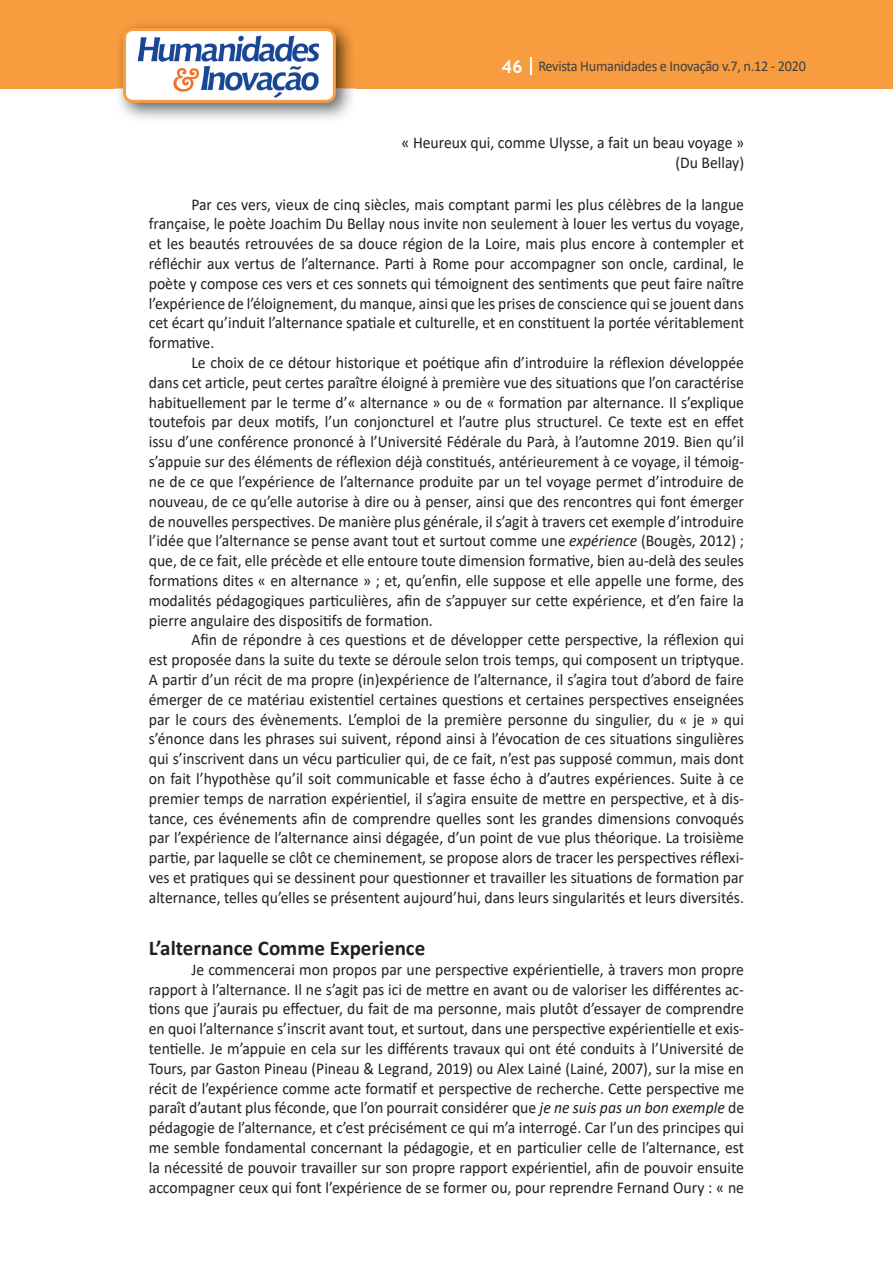
<style>
.page{position:relative;width:893px;height:1263px;background:#fff}
.page>*{position:absolute;margin:0;border:0;box-sizing:border-box;transform-origin:0 0}
.t1{font:700 21px "Calibri";color:#231f20}
.t2{font:16.5px/19.8px "Calibri";color:#231f20;text-align:justify;scale:.95 1}
.t3{font:15px "Calibri";letter-spacing:-.02em;color:#3e3e3f;scale:.95 1}
.s1{font-family:"Trebuchet MS";font-weight:700;font-size:18px;color:#fff}
.s2{font-style:italic}
</style>
<div class="page">
<div style="left:0;top:0;width:893px;height:88px;background:#f89d3f"></div>
<svg style="left:530px;top:57px;width:2px;height:18px"></svg>
<img style="left:115px;top:24px;width:241px;height:95px">
<svg style="left:123px;top:28px;width:213px;height:75px"></svg>
<p class="t3" style="left:501px;top:56px;width:322px"><span class="s1">46</span> Revista Humanidades e Inovação v.7, n.12 - 2020</p>
<p class="t2" style="left:401px;top:133px;width:362px;text-align:right">« Heureux qui, comme Ulysse, a fait un beau voyage » (Du Bellay)</p>
<p class="t2" style="left:149px;top:194px;width:628px;text-indent:43px">Par ces vers, vieux de cinq siècles, mais comptant parmi les plus célèbres de la langue française, le poète Joachim Du Bellay nous invite non seulement à louer les vertus du voyage, et les beautés retrouvées de sa douce région de la Loire, mais plus encore à contempler et réfléchir aux vertus de l’alternance. Parti à Rome pour accompagner son oncle, cardinal, le poète y compose ces vers et ces sonnets qui témoignent des sentiments que peut faire naître l’expérience de l’éloignement, du manque, ainsi que les prises de conscience qui se jouent dans cet écart qu’induit l’alternance spatiale et culturelle, et en constituent la portée véritablement formative.</p>
<p class="t2" style="left:149px;top:352px;width:628px;text-indent:43px">Le choix de ce détour historique et poétique afin d’introduire la réflexion développée dans cet article, peut certes paraître éloigné à première vue des situations que l’on caractérise habituellement par le terme d’« alternance » ou de « formation par alternance. Il s’explique toutefois par deux motifs, l’un conjoncturel et l’autre plus structurel. Ce texte est en effet issu d’une conférence prononcé à l’Université Fédérale du Parà, à l’automne 2019. Bien qu’il s’appuie sur des éléments de réflexion déjà constitués, antérieurement à ce voyage, il témoig&shy;ne de ce que l’expérience de l’alternance produite par un tel voyage permet d’introduire de nouveau, de ce qu’elle autorise à dire ou à penser, ainsi que des rencontres qui font émerger de nouvelles perspectives. De manière plus générale, il s’agit à travers cet exemple d’introduire l’idée que l’alternance se pense avant tout et surtout comme une <span class="s2">expérience</span> (Bougès, 2012) ; que, de ce fait, elle précède et elle entoure toute dimension formative, bien au-delà des seules formations dites « en alternance » ; et, qu’enfin, elle suppose et elle appelle une forme, des modalités pédagogiques particulières, afin de s’appuyer sur cette expérience, et d’en faire la pierre angulaire des dispositifs de formation.</p>
<p class="t2" style="left:149px;top:629px;width:628px;text-indent:43px">Afin de répondre à ces questions et de développer cette perspective, la réflexion qui est proposée dans la suite du texte se déroule selon trois temps, qui composent un triptyque.<br>A partir d’un récit de ma propre (in)expérience de l’alternance, il s’agira tout d’abord de faire émerger de ce matériau existentiel certaines questions et certaines perspectives enseignées par le cours des évènements. L’emploi de la première personne du singulier, du « je » qui s’énonce dans les phrases sui suivent, répond ainsi à l’évocation de ces situations singulières qui s’inscrivent dans un vécu particulier qui, de ce fait, n’est pas supposé commun, mais dont on fait l’hypothèse qu’il soit communicable et fasse écho à d’autres expériences. Suite à ce premier temps de narration expérientiel, il s’agira ensuite de mettre en perspective, et à dis&shy;tance, ces événements afin de comprendre quelles sont les grandes dimensions convoqués par l’expérience de l’alternance ainsi dégagée, d’un point de vue plus théorique. La troisième partie, par laquelle se clôt ce cheminement, se propose alors de tracer les perspectives réflexi&shy;ves et pratiques qui se dessinent pour questionner et travailler les situations de formation par alternance, telles qu’elles se présentent aujourd’hui, dans leurs singularités et leurs diversités.</p>
<p class="t1" style="left:149px;top:933px;width:278px">L’alternance Comme Experience</p>
<p class="t2" style="left:149px;top:959px;width:628px;text-indent:43px">Je commencerai mon propos par une perspective expérientielle, à travers mon propre rapport à l’alternance. Il ne s’agit pas ici de mettre en avant ou de valoriser les différentes ac&shy;tions que j’aurais pu effectuer, du fait de ma personne, mais plutôt d’essayer de comprendre en quoi l’alternance s’inscrit avant tout, et surtout, dans une perspective expérientielle et exis&shy;tentielle. Je m’appuie en cela sur les différents travaux qui ont été conduits à l’Université de Tours, par Gaston Pineau (Pineau &amp; Legrand, 2019) ou Alex Lainé (Lainé, 2007), sur la mise en récit de l’expérience comme acte formatif et perspective de recherche. Cette perspective me paraît d’autant plus féconde, que l’on pourrait considérer que <span class="s2">je ne suis pas un bon exemple</span> de pédagogie de l’alternance, et c’est précisément ce qui m’a interrogé. Car l’un des principes qui me semble fondamental concernant la pédagogie, et en particulier celle de l’alternance, est la nécessité de pouvoir travailler sur son propre rapport expérientiel, afin de pouvoir ensuite accompagner ceux qui font l’expérience de se former ou, pour reprendre Fernand Oury : « ne</p>
</div>
